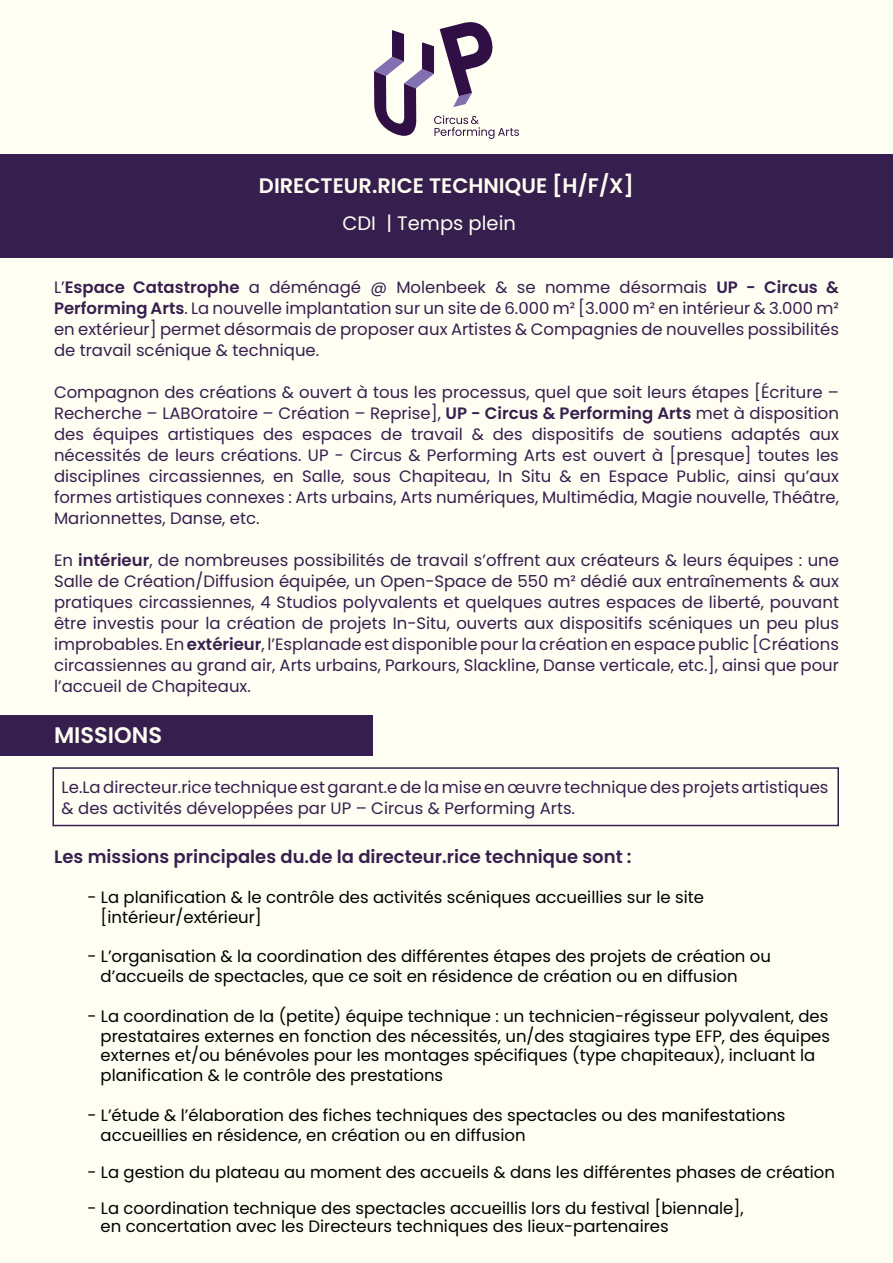
<style>
.page{position:relative;width:893px;height:1263px;background:#fffef3}
.page>*{position:absolute;margin:0;border:0;box-sizing:border-box;transform-origin:0 0}
.t1{font:600 22.5px "Poppins";color:#fffef3}
.t2{font:600 21px "Poppins";color:#fffef3}
.t3{font:19.5px "Poppins";color:#fffef3}
.t4{font:600 18px "Poppins";color:#361f4e}
.t5{font:16.5px/21px "Poppins";color:#361f4e;text-align:justify}
.t6{font:16.5px/19.8px "Poppins";color:#000}
.s1{font-weight:600}
</style>
<div class="page">
<div style="left:0;top:154px;width:893px;height:103px;background:#361f4e"></div>
<div style="left:0;top:715px;width:372px;height:41px;background:#361f4e"></div>
<svg style="left:374px;top:22px;width:145px;height:117px"></svg>
<div style="left:52px;top:767px;width:787px;height:59px;border:2px solid #361f4e"></div>
<p class="t2" style="left:259px;top:174px;width:377px">DIRECTEUR.RICE TECHNIQUE [H/F/X]</p>
<p class="t3" style="left:342px;top:212px;width:175px">CDI | Temps plein</p>
<p class="t5" style="left:54px;top:277px;width:786px">L’<span class="s1">Espace Catastrophe</span> a déménagé @ Molenbeek &amp; se nomme désormais <span class="s1">UP - Circus &amp; Performing Arts</span>. La nouvelle implantation sur un site de 6.000 m² [3.000 m² en intérieur &amp; 3.000 m² en extérieur] permet désormais de proposer aux Artistes &amp; Compagnies de nouvelles possibilités de travail scénique &amp; technique.</p>
<p class="t5" style="left:54px;top:382px;width:786px">Compagnon des créations &amp; ouvert à tous les processus, quel que soit leurs étapes [Écriture – Recherche – LABOratoire – Création – Reprise], <span class="s1">UP - Circus &amp; Performing Arts</span> met à disposition des équipes artistiques des espaces de travail &amp; des dispositifs de soutiens adaptés aux nécessités de leurs créations. UP - Circus &amp; Performing Arts est ouvert à [presque] toutes les disciplines circassiennes, en Salle, sous Chapiteau, In Situ &amp; en Espace Public, ainsi qu’aux formes artistiques connexes : Arts urbains, Arts numériques, Multimédia, Magie nouvelle, Théâtre, Marionnettes, Danse, etc.</p>
<p class="t5" style="left:54px;top:550px;width:786px">En <span class="s1">intérieur</span>, de nombreuses possibilités de travail s’offrent aux créateurs &amp; leurs équipes : une Salle de Création/Diffusion équipée, un Open-Space de 550 m² dédié aux entraînements &amp; aux pratiques circassiennes, 4 Studios polyvalents et quelques autres espaces de liberté, pouvant être investis pour la création de projets In-Situ, ouverts aux dispositifs scéniques un peu plus improbables. En <span class="s1">extérieur</span>, l’Esplanade est disponible pour la création en espace public [Créations circassiennes au grand air, Arts urbains, Parkours, Slackline, Danse verticale, etc.], ainsi que pour l’accueil de Chapiteaux.</p>
<h1 class="t1" style="left:54px;top:722px;width:110px">MISSIONS</h1>
<p class="t5" style="left:62px;top:777px;width:768px">Le.La directeur.rice technique est garant.e de la mise en œuvre technique des projets artistiques &amp; des activités développées par UP – Circus &amp; Performing Arts.</p>
<p class="t4" style="left:54px;top:846px;width:579px">Les missions principales du.de la directeur.rice technique sont :</p>
<p class="t6" style="left:101px;top:887px;width:605px;text-indent:-13px">- La planification &amp; le contrôle des activités scéniques accueillies sur le site [intérieur/extérieur]</p>
<p class="t6" style="left:101px;top:947px;width:672px;text-indent:-13px">- L’organisation &amp; la coordination des différentes étapes des projets de création ou d’accueils de spectacles, que ce soit en résidence de création ou en diffusion</p>
<p class="t6" style="left:101px;top:1006px;width:731px;text-indent:-13px">- La coordination de la (petite) équipe technique : un technicien-régisseur polyvalent, des prestataires externes en fonction des nécessités, un/des stagiaires type EFP, des équipes externes et/ou bénévoles pour les montages spécifiques (type chapiteaux), incluant la planification &amp; le contrôle des prestations</p>
<p class="t6" style="left:101px;top:1105px;width:686px;text-indent:-13px">- L’étude &amp; l’élaboration des fiches techniques des spectacles ou des manifestations accueillies en résidence, en création ou en diffusion</p>
<p class="t6" style="left:87px;top:1163px;width:749px">- La gestion du plateau au moment des accueils &amp; dans les différentes phases de création</p>
<p class="t6" style="left:101px;top:1200px;width:645px;line-height:18px;text-indent:-13px">- La coordination technique des spectacles accueillis lors du festival [biennale], en concertation avec les Directeurs techniques des lieux-partenaires</p>
</div>
